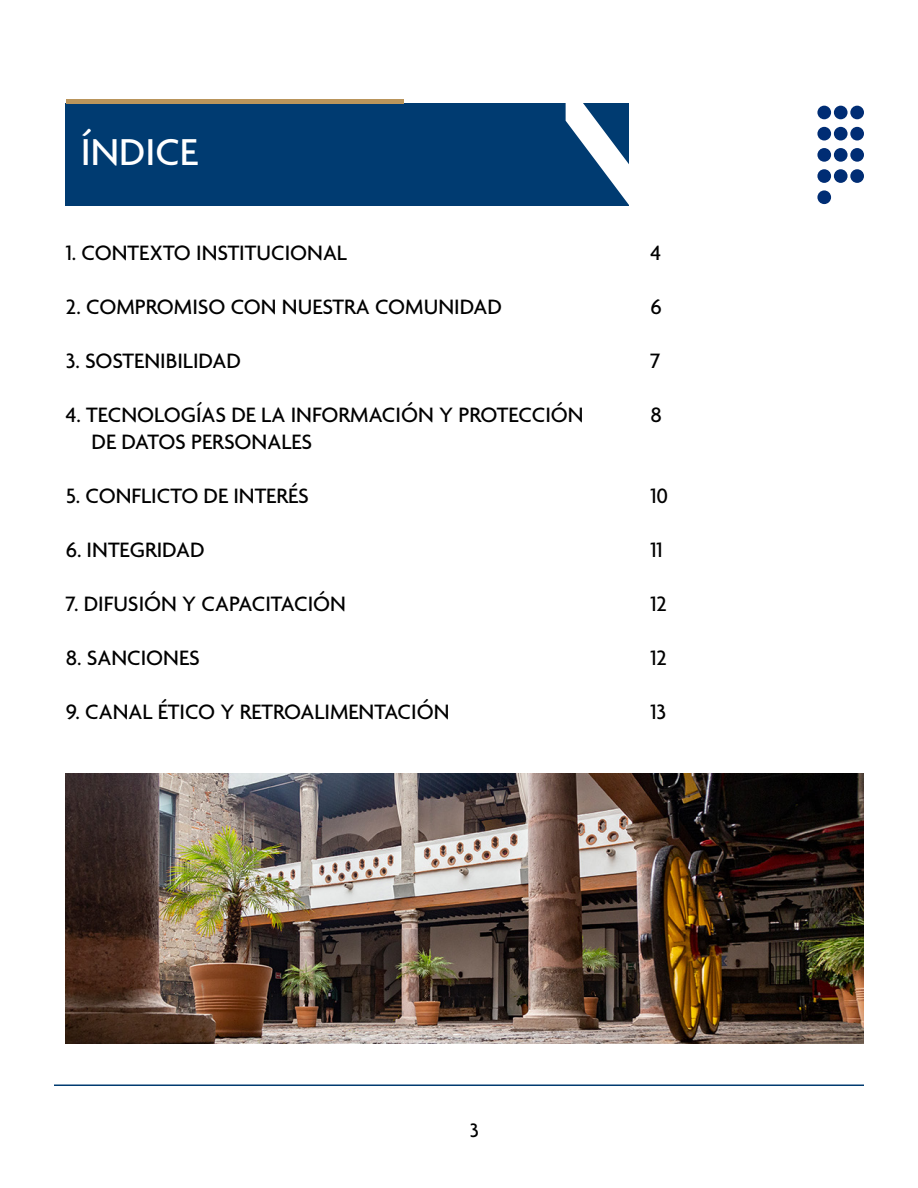
<style>
.page{position:relative;width:918px;height:1188px;background:#fff}
.page>*{position:absolute;margin:0;border:0;box-sizing:border-box;transform-origin:0 0}
.t1{font:500 40.5px "Agenda";color:#fff}
.t2{font:500 22.5px/27px "Agenda";color:#000}
.t3{font:500 21px "Agenda";color:#000}
</style>
<div class="page">
<div style="left:65px;top:103px;width:564px;height:102px;background:#003b71"></div>
<div style="left:66px;top:99px;width:337px;height:5px;background:#ba955c"></div>
<div style="left:834px;top:106px;width:14px;height:13px;background:#002d74;border-radius:50%"></div>
<div style="left:850px;top:106px;width:14px;height:13px;background:#002d74;border-radius:50%"></div>
<div style="left:817px;top:127px;width:14px;height:14px;background:#002d74;border-radius:50%"></div>
<div style="left:834px;top:127px;width:14px;height:14px;background:#002d74;border-radius:50%"></div>
<div style="left:850px;top:127px;width:14px;height:14px;background:#002d74;border-radius:50%"></div>
<div style="left:817px;top:148px;width:14px;height:14px;background:#002d74;border-radius:50%"></div>
<div style="left:834px;top:148px;width:14px;height:14px;background:#002d74;border-radius:50%"></div>
<div style="left:850px;top:148px;width:14px;height:14px;background:#002d74;border-radius:50%"></div>
<div style="left:817px;top:169px;width:14px;height:14px;background:#002d74;border-radius:50%"></div>
<div style="left:817px;top:106px;width:14px;height:13px;background:#002d74;border-radius:50%"></div>
<div style="left:834px;top:169px;width:14px;height:14px;background:#002d74;border-radius:50%"></div>
<div style="left:850px;top:169px;width:14px;height:14px;background:#002d74;border-radius:50%"></div>
<div style="left:817px;top:190px;width:14px;height:14px;background:#002d74;border-radius:50%"></div>
<hr style="left:54px;top:1084px;width:810px;height:2px;background:#003b71">
<svg style="left:566px;top:103px;width:63px;height:102px"></svg>
<img style="left:66px;top:773px;width:798px;height:270px">
<h1 class="t1" style="left:81px;top:130px;width:119px">ÍNDICE</h1>
<p class="t2" style="left:66px;top:241px;width:283px">1. CONTEXTO INSTITUCIONAL</p>
<p class="t2" style="left:66px;top:295px;width:438px">2. COMPROMISO CON NUESTRA COMUNIDAD</p>
<p class="t2" style="left:66px;top:349px;width:177px">3. SOSTENIBILIDAD</p>
<p class="t2" style="left:92px;top:403px;width:494px;text-indent:-26px">4. TECNOLOGÍAS DE LA INFORMACIÓN Y PROTECCIÓN<br>DE DATOS PERSONALES</p>
<p class="t2" style="left:66px;top:484px;width:245px">5. CONFLICTO DE INTERÉS</p>
<p class="t2" style="left:66px;top:538px;width:140px">6. INTEGRIDAD</p>
<p class="t2" style="left:66px;top:592px;width:282px">7. DIFUSIÓN Y CAPACITACIÓN</p>
<p class="t2" style="left:66px;top:646px;width:136px">8. SANCIONES</p>
<p class="t2" style="left:66px;top:700px;width:385px">9. CANAL ÉTICO Y RETROALIMENTACIÓN</p>
<p class="t2" style="left:651px;top:241px;width:12px">4</p>
<p class="t2" style="left:651px;top:295px;width:13px">6</p>
<p class="t2" style="left:651px;top:349px;width:12px">7</p>
<p class="t2" style="left:651px;top:403px;width:13px">8</p>
<p class="t2" style="left:651px;top:484px;width:19px">10</p>
<p class="t2" style="left:651px;top:538px;width:14px">11</p>
<p class="t2" style="left:651px;top:592px;width:18px">12</p>
<p class="t2" style="left:651px;top:646px;width:18px">12</p>
<p class="t2" style="left:651px;top:700px;width:17px">13</p>
<p class="t3" style="left:470px;top:1119px;width:11px">3</p>
</div>
